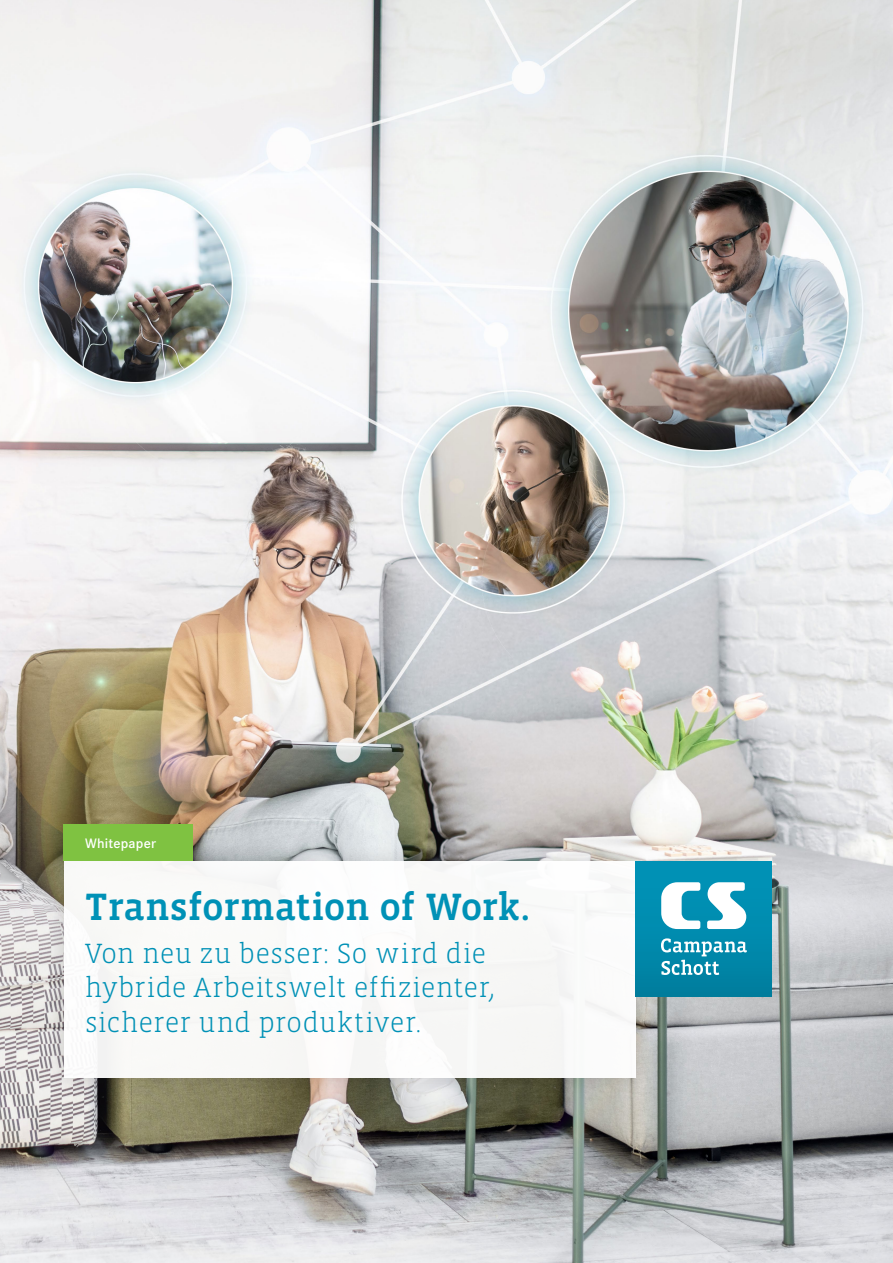
<style>
.page{position:relative;width:893px;height:1263px;background:#fff}
.page>*{position:absolute;margin:0;border:0;box-sizing:border-box;transform-origin:0 0}
._01_Headline_VistaSl{font:500 39px "Vista Slab OT";letter-spacing:-.01em;color:#0091b6}
._02_Subheadline_Vist{font:300 28.5px/34.5px "Vista Slab OT";letter-spacing:.005em;color:#0091b6}
._10_Absendermodul_Co{font:600 14.25px "Corporate S";letter-spacing:.015em;color:#fff}
</style>
<div class="page">
<img style="left:0;top:0;width:893px;height:1263px">
<div style="left:44px;top:841px;width:612px;height:256px;background:#231f20;opacity:.2"></div>
<div style="left:64px;top:861px;width:572px;height:216px;background:#f9f9f8"></div>
<img style="left:636px;top:861px;width:136px;height:135px">
<svg style="left:661px;top:882px;width:86px;height:93px"></svg>
<div style="left:64px;top:825px;width:129px;height:36px;background:#7fc241"></div>
<p class="_10_Absendermodul_Co" style="left:85px;top:835px;width:73px">Whitepaper</p>
<p class="_01_Headline_VistaSl" style="left:85px;top:886px;width:446px">Transformation of Work.</p>
<p class="_02_Subheadline_Vist" style="left:85px;top:936px;width:411px">Von neu zu besser: So wird die hybride Arbeitswelt effizienter, sicherer und produktiver.</p>
</div>
